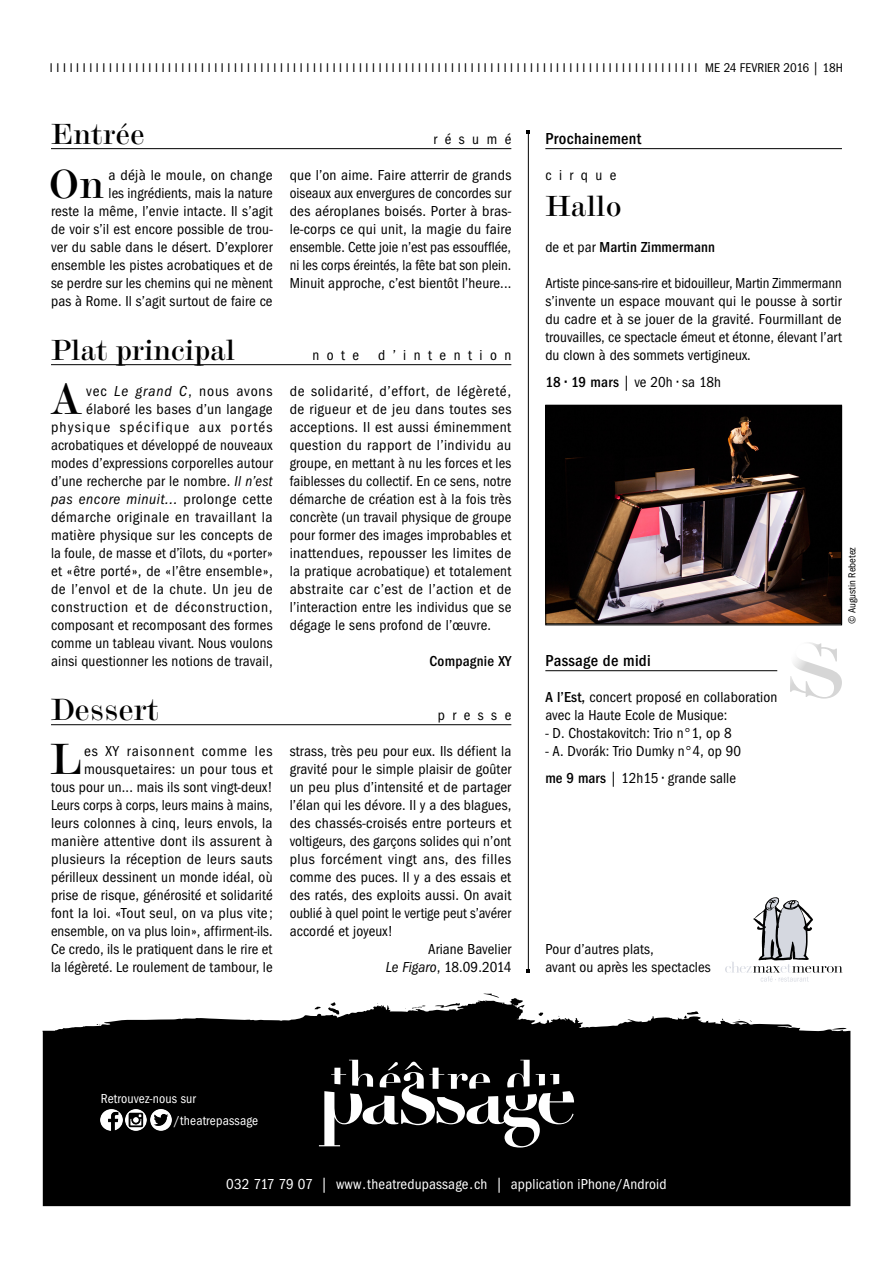
<style>
.page{position:relative;width:893px;height:1263px;background:#fff}
.page>*{position:absolute;margin:0;border:0;box-sizing:border-box;transform-origin:0 0}
.Texte_menu{font:45px "Modern 20 BT Roman B";color:#000}
.Texte_menu-2{font:41.7px "Modern 20 BT Roman B";color:#000}
.t1{font:31.5px "Modern 20 BT Roman B";color:#000}
.Titres_menu{font:30px "Modern 20 BT Roman B";color:#000}
.Rubriques_col__droit{font:500 condensed 16.5px "Franklin Gothic";letter-spacing:.02em;color:#000}
.Texte_menu-3{font:condensed 15px/18px "Franklin Gothic";letter-spacing:.01em;color:#000;text-align:justify}
.t2{font:condensed 15px "Franklin Gothic";letter-spacing:.01em;color:#fff}
.Texte_menu-4{font:500 condensed 15px "Franklin Gothic";letter-spacing:.01em;color:#000}
.Titres_menu-2{font:condensed 15px "Franklin Gothic";letter-spacing:.5em;color:#000}
.t3{font:condensed 13.5px "Franklin Gothic";letter-spacing:.01em;color:#fff}
.t4{font:condensed 13.2px "Franklin Gothic";letter-spacing:.005em;color:#000}
.t5{font:condensed 10.5px "Franklin Gothic";color:#000}
.s1{font-style:italic}
.s2{font-weight:400}
.s3{font-weight:500}
</style>
<div class="page">
<hr style="left:51px;top:148px;width:460px;height:1px;background:#000">
<hr style="left:51px;top:364px;width:460px;height:1px;background:#000">
<hr style="left:51px;top:724px;width:460px;height:1px;background:#000">
<hr style="left:528px;top:132px;width:1px;height:839px;background:#000">
<svg style="left:43px;top:993px;width:807px;height:213px;fill:#000"></svg>
<svg style="left:319px;top:1060px;width:255px;height:87px"></svg>
<img style="left:101px;top:1109px;width:21px;height:21px">
<img style="left:125px;top:1109px;width:22px;height:21px">
<img style="left:150px;top:1109px;width:21px;height:21px">
<svg style="left:725px;top:897px;width:117px;height:85px"></svg>
<hr style="left:545px;top:148px;width:297px;height:1px;background:#000">
<hr style="left:545px;top:670px;width:232px;height:1px;background:#000">
<svg style="left:790px;top:642px;width:52px;height:57px"></svg>
<img style="left:547px;top:407px;width:293px;height:215px">
<div style="left:545px;top:405px;width:297px;height:219px;border:1px solid #000"></div>
<p class="t4" style="left:46px;top:60px;width:5px">IIIIIIIIIIIIIIIIIIIIIIIIIIIIIIIIIIIIIIIIIIIIIIIIIIIIIIIIIIIIIIIIIIIIIIIIIIIIIIIIIIIIIIIIIIIIIIIIIIII</p>
<p class="t4" style="left:705px;top:60px;width:139px">ME 24 FEVRIER 2016 | 18H</p>
<p class="Titres_menu" style="left:51px;top:116px;width:96px">Entrée</p>
<p class="Titres_menu-2" style="left:433px;top:131px;width:79px">résumé</p>
<p class="Texte_menu-2" style="left:49px;top:158px;width:56px">On</p>
<p class="Texte_menu-3" style="left:51px;top:166px;width:223px;text-align:right">a déjà le moule, on change<br>les ingrédients, mais la nature<br>reste la même, l’envie intacte. Il s’agit de voir s’il est encore possible de trou&shy;ver du sable dans le désert. D’explorer ensemble les pistes acrobatiques et de se perdre sur les chemins qui ne mènent pas à Rome. Il s’agit surtout de faire ce</p>
<p class="Texte_menu-3" style="left:290px;top:166px;width:223px">que l’on aime. Faire atterrir de grands oiseaux aux envergures de concordes sur des aéroplanes boisés. Porter à bras&shy;le-corps ce qui unit, la magie du faire ensemble. Cette joie n’est pas essoufflée, ni les corps éreintés, la fête bat son plein.<br>Minuit approche, c’est bientôt l’heure...</p>
<p class="Titres_menu" style="left:51px;top:332px;width:186px">Plat principal</p>
<p class="Titres_menu-2" style="left:312px;top:347px;width:48px">note</p>
<p class="Titres_menu-2" style="left:378px;top:347px;width:135px">d’intention</p>
<p class="Texte_menu" style="left:50px;top:371px;width:34px">A</p>
<p class="Texte_menu-3" style="left:51px;top:382px;width:223px;text-align:right">vec <span class="s1">Le grand C</span>, nous avons élaboré les bases d’un langage physique spécifique aux portés acrobatiques et développé de nouveaux modes d’expressions corporelles autour d’une recherche par le nombre. <span class="s1">Il n’est pas encore minuit...</span> prolonge cette démarche originale en travaillant la matière physique sur les concepts de la foule, de masse et d’îlots, du «porter» et «être porté», de «l’être ensemble», de l’envol et de la chute. Un jeu de construction et de déconstruction, composant et recomposant des formes comme un tableau vivant. Nous voulons ainsi questionner les notions de travail,</p>
<p class="Texte_menu-3" style="left:290px;top:382px;width:223px">de solidarité, d’effort, de légèreté, de rigueur et de jeu dans toutes ses acceptions. Il est aussi éminemment question du rapport de l’individu au groupe, en mettant à nu les forces et les faiblesses du collectif. En ce sens, notre démarche de création est à la fois très concrète (un travail physique de groupe pour former des images improbables et inattendues, repousser les limites de la pratique acrobatique) et totalement abstraite car c’est de l’action et de l’interaction entre les individus que se dégage le sens profond de l’œuvre.</p>
<p class="Texte_menu-4" style="left:429px;top:653px;width:83px">Compagnie XY</p>
<p class="t1" style="left:51px;top:690px;width:110px">Dessert</p>
<p class="Texte_menu-3" style="left:438px;top:706px;width:75px">presse</p>
<p class="Texte_menu" style="left:50px;top:731px;width:34px">L</p>
<p class="Texte_menu-3" style="left:51px;top:742px;width:223px;text-align:right">es XY raisonnent comme les mousquetaires: un pour tous et<br>tous pour un... mais ils sont vingt-deux!<br>Leurs corps à corps, leurs mains à mains, leurs colonnes à cinq, leurs envols, la manière attentive dont ils assurent à plusieurs la réception de leurs sauts périlleux dessinent un monde idéal, où prise de risque, générosité et solidarité font la loi. «Tout seul, on va plus vite; ensemble, on va plus loin», affirment-ils.<br>Ce credo, ils le pratiquent dans le rire et la légèreté. Le roulement de tambour, le</p>
<p class="Texte_menu-3" style="left:290px;top:742px;width:223px">strass, très peu pour eux. Ils défient la gravité pour le simple plaisir de goûter un peu plus d’intensité et de partager l’élan qui les dévore. Il y a des blagues, des chassés-croisés entre porteurs et voltigeurs, des garçons solides qui n’ont plus forcément vingt ans, des filles comme des puces. Il y a des essais et des ratés, des exploits aussi. On avait oublié à quel point le vertige peut s’avérer accordé et joyeux!</p>
<p class="Texte_menu-3" style="left:428px;top:940px;width:85px">Ariane Bavelier</p>
<p class="Texte_menu-3" style="left:386px;top:958px;width:127px"><span class="s1">Le Figaro</span>, 18.09.2014</p>
<p class="Rubriques_col__droit" style="left:545px;top:129px;width:97px">Prochainement</p>
<p class="Texte_menu-3" style="left:545px;top:166px;width:73px">cirque</p>
<p class="Titres_menu" style="left:545px;top:188px;width:78px">Hallo</p>
<p class="Texte_menu-4" style="left:545px;top:239px;width:171px"><span class="s2">de et par</span> Martin Zimmermann</p>
<p class="Texte_menu-3" style="left:545px;top:274px;width:298px">Artiste pince-sans-rire et bidouilleur, Martin Zimmermann s’invente un espace mouvant qui le pousse à sortir du cadre et à se jouer de la gravité. Fourmillant de trouvailles, ce spectacle émeut et étonne, élevant l’art du clown à des sommets vertigineux.</p>
<p class="Texte_menu-3" style="left:545px;top:373px;width:177px"><span class="s3">18 · 19 mars</span> | ve 20h · sa 18h</p>
<p class="Rubriques_col__droit" style="left:545px;top:651px;width:107px">Passage de midi</p>
<p class="Texte_menu-3" style="left:545px;top:688px;width:234px"><span class="s3">A l’Est,</span> concert proposé en collaboration avec la Haute Ecole de Musique:</p>
<p class="Texte_menu-3" style="left:545px;top:724px;width:188px">- D. Chostakovitch: Trio n°1, op 8</p>
<p class="Texte_menu-3" style="left:545px;top:742px;width:197px">- A. Dvorák: Trio Dumky n°4, op 90</p>
<p class="Texte_menu-3" style="left:545px;top:769px;width:192px"><span class="s3">me 9 mars</span> | 12h15 · grande salle</p>
<p class="Texte_menu-3" style="left:545px;top:940px;width:110px">Pour d’autres plats,</p>
<p class="Texte_menu-3" style="left:545px;top:958px;width:167px">avant ou après les spectacles</p>
<p class="t5" style="left:846px;top:624px;width:78px;rotate:-90deg">© Augustin Rebetez</p>
<p class="t3" style="left:101px;top:1090px;width:97px">Retrouvez-nous sur</p>
<p class="t3" style="left:174px;top:1113px;width:86px">/theatrepassage</p>
<p class="t2" style="left:226px;top:1175px;width:442px">032 717 79 07 | www.theatredupassage.ch | application iPhone/Android</p>
</div>
